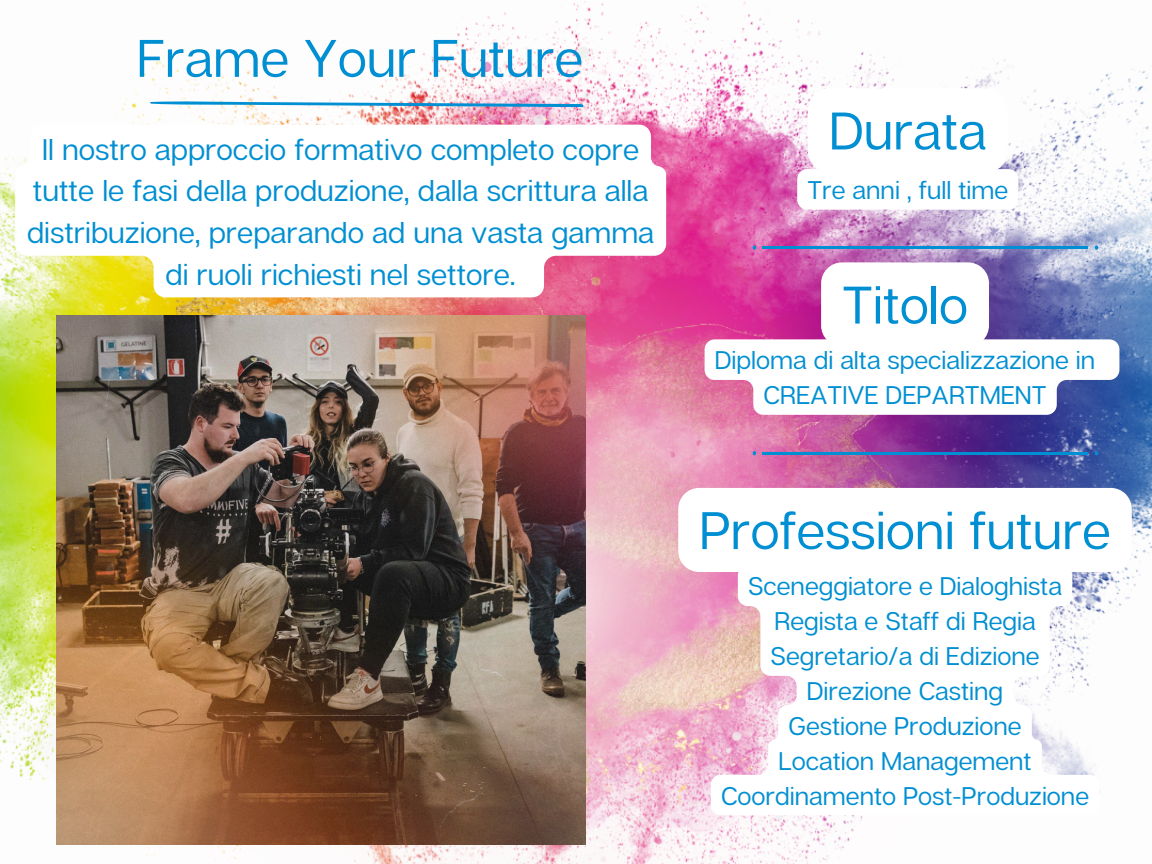
<style>
.page{position:relative;width:1152px;height:864px;background:#fff}
.page>*{position:absolute;margin:0;border:0;box-sizing:border-box;transform-origin:0 0}
.t1{font:52.8px "Articulat CF";color:#008fd2}
.t2{font:29.85px/41.7px "Articulat CF";color:#008fd2;text-align:center}
.t3{font:25.5px/34.8px "Articulat CF";color:#008fd2;text-align:center}
</style>
<div class="page">
<img style="left:0;top:1px;width:1152px;height:791px">
<img style="left:80px;top:131px;width:928px;height:733px">
<img style="left:56px;top:315px;width:529px;height:530px">
<hr style="left:763px;top:247px;width:325px;height:2px;background:#008fd2">
<svg style="left:753px;top:245px;width:3px;height:5px"></svg>
<svg style="left:1095px;top:245px;width:3px;height:5px"></svg>
<hr style="left:763px;top:452px;width:325px;height:2px;background:#008fd2">
<svg style="left:753px;top:451px;width:3px;height:4px"></svg>
<svg style="left:1095px;top:451px;width:3px;height:4px"></svg>
<svg style="left:150px;top:101px;width:435px;height:6px"></svg>
<svg style="left:15px;top:125px;width:651px;height:172px"></svg>
<div style="left:821px;top:262px;width:168px;height:84px;background:#fff;border-radius:21px"></div>
<svg style="left:678px;top:488px;width:454px;height:84px"></svg>
<svg style="left:711px;top:566px;width:388px;height:249px"></svg>
<svg style="left:797px;top:88px;width:221px;height:122px"></svg>
<svg style="left:705px;top:339px;width:414px;height:76px"></svg>
<p class="t1" style="left:137px;top:25px;width:448px">Frame Your Future</p>
<h2 class="t2" style="left:27px;top:128px;width:629px">Il nostro approccio formativo completo copre tutte le fasi della produzione, dalla scrittura alla distribuzione, preparando ad una vasta gamma di ruoli richiesti nel settore.</h2>
<p class="t1" style="left:829px;top:98px;width:159px">Durata</p>
<p class="t3" style="left:807px;top:172px;width:202px">Tre anni , full time</p>
<p class="t1" style="left:842px;top:272px;width:127px">Titolo</p>
<p class="t3" style="left:715px;top:342px;width:382px">Diploma di alta specializzazione in<br>CREATIVE DEPARTMENT</p>
<h1 class="t1" style="left:699px;top:497px;width:413px">Professioni future</h1>
<p class="t3" style="left:748px;top:568px;width:316px">Sceneggiatore e Dialoghista</p>
<p class="t3" style="left:774px;top:603px;width:263px">Regista e Staff di Regia</p>
<p class="t3" style="left:771px;top:638px;width:270px">Segretario/a di Edizione</p>
<p class="t3" style="left:807px;top:673px;width:198px">Direzione Casting</p>
<p class="t3" style="left:788px;top:708px;width:235px">Gestione Produzione</p>
<h1 class="t3" style="left:778px;top:743px;width:255px">Location Management</h1>
<p class="t3" style="left:721px;top:778px;width:370px">Coordinamento Post-Produzione</p>
</div>
